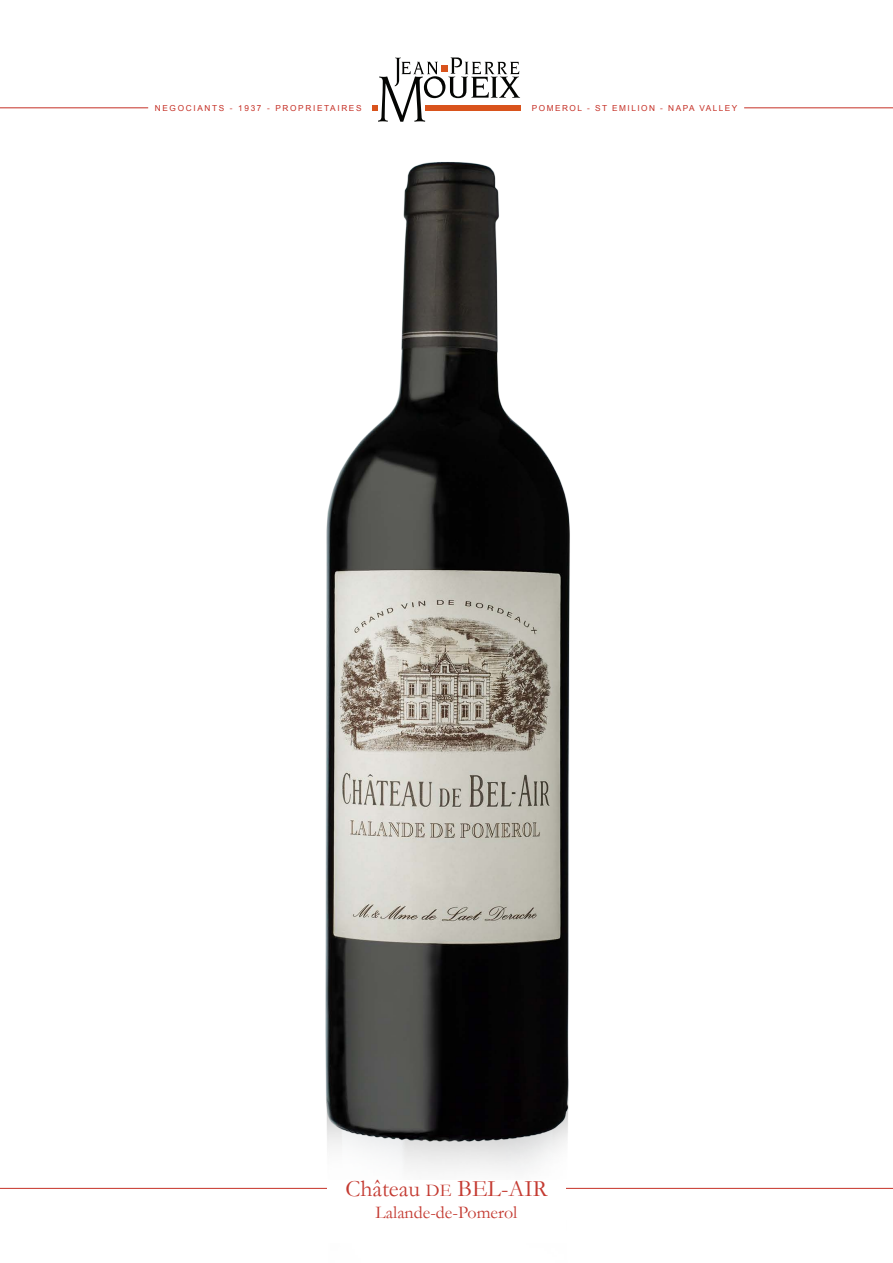
<style>
.page{position:relative;width:893px;height:1263px;background:#fff}
.page>*{position:absolute;margin:0;border:0;box-sizing:border-box;transform-origin:0 0}
.t1{font:23.7px "Garamond";color:#c43a31}
.t2{font:18px "Garamond";color:#c43a31}
.t3{font:8.25px "Arial";letter-spacing:.2em;color:#c53026}
.t4{font:8.25px "Arial";letter-spacing:.18em;color:#c53026}
.s1{font-size:18px}
</style>
<div class="page">
<hr style="left:0;top:1188px;width:893px;height:1px;background:#c53026">
<hr style="left:744px;top:108px;width:149px;height:1px;background:#c53026">
<hr style="left:0;top:108px;width:148px;height:1px;background:#c53026">
<img style="left:53px;top:105px;width:704px;height:1084px">
<svg style="left:373px;top:58px;width:147px;height:64px"></svg>
<div style="left:425px;top:105px;width:95px;height:5px;background:#d9531c"></div>
<p class="t3" style="left:155px;top:103px;width:208px">NEGOCIANTS - 1937 - PROPRIETAIRES</p>
<p class="t4" style="left:532px;top:103px;width:207px">POMEROL - ST EMILION - NAPA VALLEY</p>
<h1 class="t1" style="left:345px;top:1172px;width:204px">Château <span class="s1">DE</span> BEL-AIR</h1>
<h2 class="t2" style="left:376px;top:1200px;width:143px">Lalande-de-Pomerol</h2>
</div>
